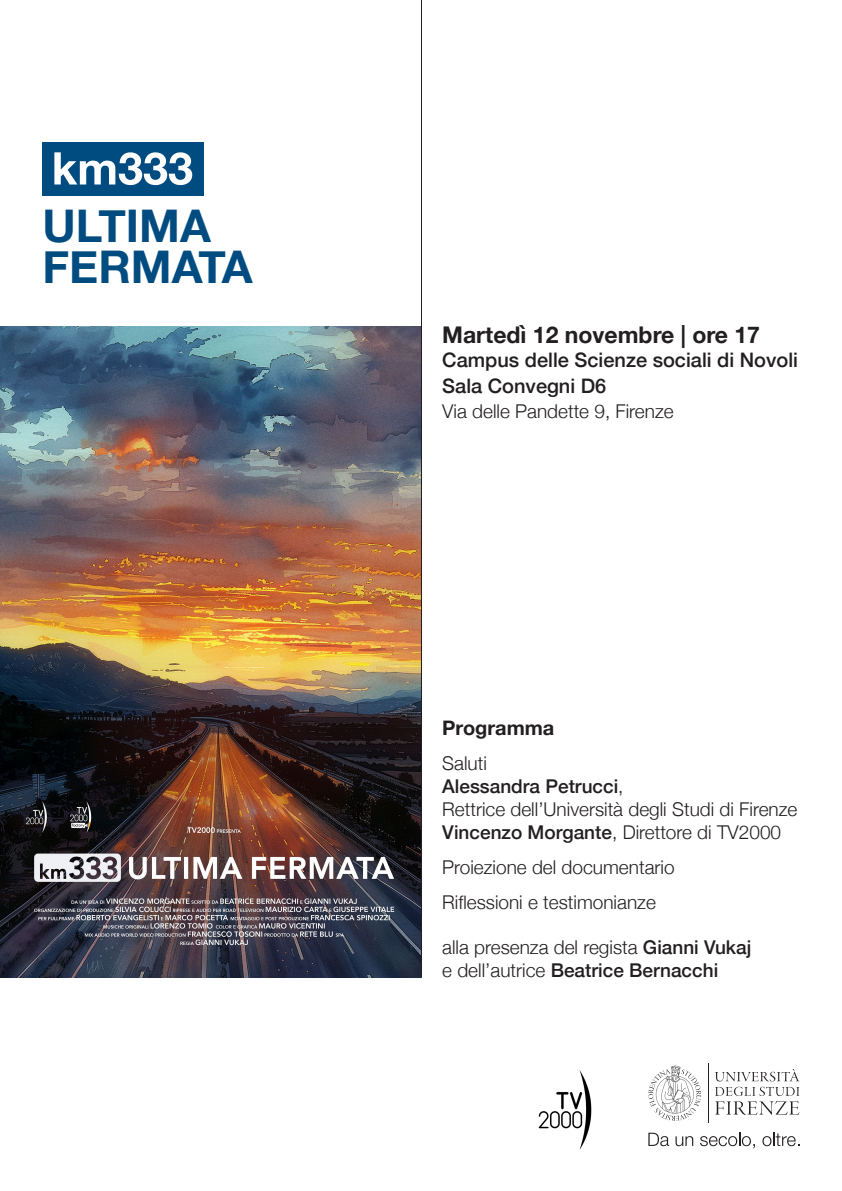
<style>
.page{position:relative;width:842px;height:1191px;background:#fff}
.page>*{position:absolute;margin:0;border:0;box-sizing:border-box;transform-origin:0 0}
.t1{font:700 45px "Helvetica Neue";color:#004c80}
.t2{font:700 23px "Helvetica Neue";color:#231f20}
.t3{font:500 20px "Helvetica Neue";color:#231f20}
.t4{font:700 20px "Helvetica Neue";color:#231f20}
.t5{font:300 19px "Helvetica Neue";color:#231f20}
.t6{font:500 19px "Helvetica Neue";color:#231f20}
.s1{font-weight:300}
.s2{font-weight:500}
</style>
<div class="page">
<div style="left:43px;top:142px;width:161px;height:54px;background:#004c80"></div>
<hr style="left:421px;top:0;width:1px;height:978px;background:#231f20">
<svg style="left:648px;top:1132px;width:21px;height:14px"></svg>
<svg style="left:675px;top:1136px;width:18px;height:10px"></svg>
<svg style="left:700px;top:1132px;width:55px;height:16px"></svg>
<svg style="left:762px;top:1132px;width:37px;height:14px"></svg>
<hr style="left:708px;top:1063px;width:1px;height:60px;background:#231f20">
<svg style="left:715px;top:1069px;width:84px;height:45px"></svg>
<svg style="left:648px;top:1065px;width:53px;height:55px"></svg>
<img style="left:0;top:326px;width:421px;height:652px">
<img style="left:538px;top:1070px;width:54px;height:80px">
<svg style="left:54px;top:152px;width:138px;height:33px"></svg>
<p class="t1" style="left:43px;top:191px;width:170px">ULTIMA</p>
<p class="t1" style="left:43px;top:232px;width:212px">FERMATA</p>
<p class="t2" style="left:442px;top:317px;width:319px">Martedì 12 novembre | ore 17</p>
<p class="t3" style="left:442px;top:344px;width:357px">Campus delle Scienze sociali di Novoli</p>
<p class="t3" style="left:442px;top:369px;width:166px">Sala Convegni D6</p>
<p class="t5" style="left:442px;top:396px;width:233px">Via delle Pandette 9, Firenze</p>
<p class="t4" style="left:442px;top:712px;width:114px">Programma</p>
<p class="t5" style="left:442px;top:747px;width:46px">Saluti</p>
<p class="t6" style="left:442px;top:770px;width:183px">Alessandra Petrucci<span class="s1">,</span></p>
<p class="t5" style="left:442px;top:793px;width:357px">Rettrice dell’Università degli Studi di Firenze</p>
<p class="t5" style="left:442px;top:816px;width:340px"><span class="s2">Vincenzo Morgante</span>, Direttore di TV2000</p>
<p class="t5" style="left:442px;top:851px;width:234px">Proiezione del documentario</p>
<p class="t5" style="left:442px;top:886px;width:215px">Riflessioni e testimonianze</p>
<p class="t5" style="left:442px;top:932px;width:311px">alla presenza del regista <span class="s2">Gianni Vukaj</span></p>
<p class="t6" style="left:442px;top:955px;width:277px"><span class="s1">e dell’autrice</span> Beatrice Bernacchi</p>
</div>
